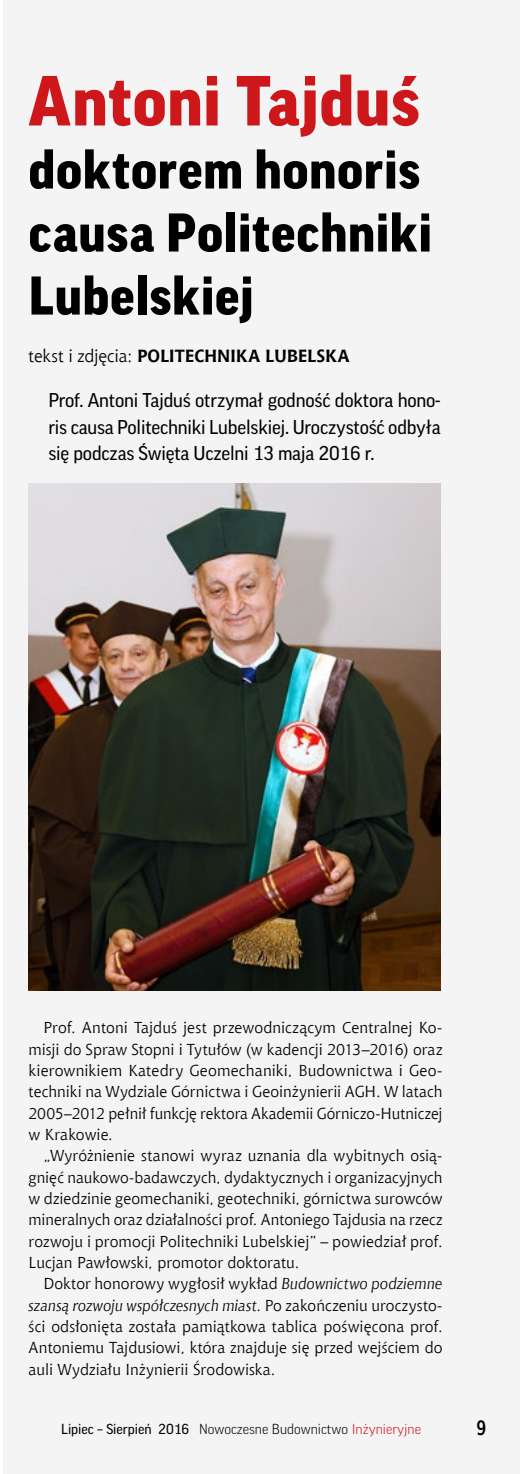
<style>
.page{position:relative;width:520px;height:1474px;background:#fff}
.page>*{position:absolute;margin:0;border:0;box-sizing:border-box;transform-origin:0 0}
.tytul{font:900 68.25px "Good Pro";letter-spacing:.01em;color:#cd171a}
.tytul-2{font:900 52.5px/63px "Good Pro";letter-spacing:.01em;color:#000}
.t1{font:700 21px "Aerton Cnd EFN";color:#000}
.lead{font:19.25px/26.2px "Good Pro";letter-spacing:-.01em;color:#000;text-align:justify}
.autor{font:700 17.5px "Chianti EU";letter-spacing:-.01em;color:#000}
.text_podstawowy{font:15.75px/21.3px "Chianti EU";color:#000;text-align:justify}
.t2{font:300 14px "Good Pro";color:#000}
.s1{font-weight:400}
.s2{font-style:italic}
.s3{color:#cd171a}
</style>
<div class="page">
<div style="left:4px;top:0;width:516px;height:1473px;background:#f4f4f4"></div>
<img style="left:29px;top:484px;width:411px;height:506px">
<p class="tytul" style="left:29px;top:63px;width:392px">Antoni Tajduś</p>
<p class="tytul-2" style="left:29px;top:138px;width:405px">doktorem honoris causa Politechniki<br>Lubelskiej</p>
<p class="autor" style="left:29px;top:345px;width:322px"><span class="s1">tekst i zdjęcia:</span> POLITECHNIKA LUBELSKA</p>
<p class="lead" style="left:48px;top:387px;width:393px">Prof. Antoni Tajduś otrzymał godność doktora hono&shy;ris causa Politechniki Lubelskiej. Uroczystość odbyła się podczas Święta Uczelni 13 maja 2016 r.</p>
<p class="text_podstawowy" style="left:29px;top:1016px;width:415px;text-indent:15px">Prof. Antoni Tajduś jest przewodniczącym Centralnej Ko&shy;misji do Spraw Stopni i Tytułów (w kadencji 2013–2016) oraz kierownikiem Katedry Geomechaniki, Budownictwa i Geo&shy;techniki na Wydziale Górnictwa i Geoinżynierii AGH. W latach 2005–2012 pełnił funkcję rektora Akademii Górniczo-Hutniczej w Krakowie.</p>
<p class="text_podstawowy" style="left:29px;top:1144px;width:415px;text-indent:15px">„Wyróżnienie stanowi wyraz uznania dla wybitnych osią&shy;gnięć naukowo-badawczych, dydaktycznych i organizacyjnych w dziedzinie geomechaniki, geotechniki, górnictwa surowców mineralnych oraz działalności prof. Antoniego Tajdusia na rzecz rozwoju i promocji Politechniki Lubelskiej” – powiedział prof.<br>Lucjan Pawłowski, promotor doktoratu.</p>
<p class="text_podstawowy" style="left:29px;top:1272px;width:415px;text-indent:15px">Doktor honorowy wygłosił wykład <span class="s2">Budownictwo podziemne szansą rozwoju współczesnych miast</span>. Po zakończeniu uroczysto&shy;ści odsłonięta została pamiątkowa tablica poświęcona prof.<br>Antoniemu Tajdusiowi, która znajduje się przed wejściem do auli Wydziału Inżynierii Środowiska.</p>
<p class="t2" style="left:61px;top:1421px;width:361px"><span class="s1">Lipiec – Sierpień 2016</span> Nowoczesne Budownictwo <span class="s3">Inżynieryjne</span></p>
<p class="t1" style="left:476px;top:1414px;width:11px">9</p>
</div>
